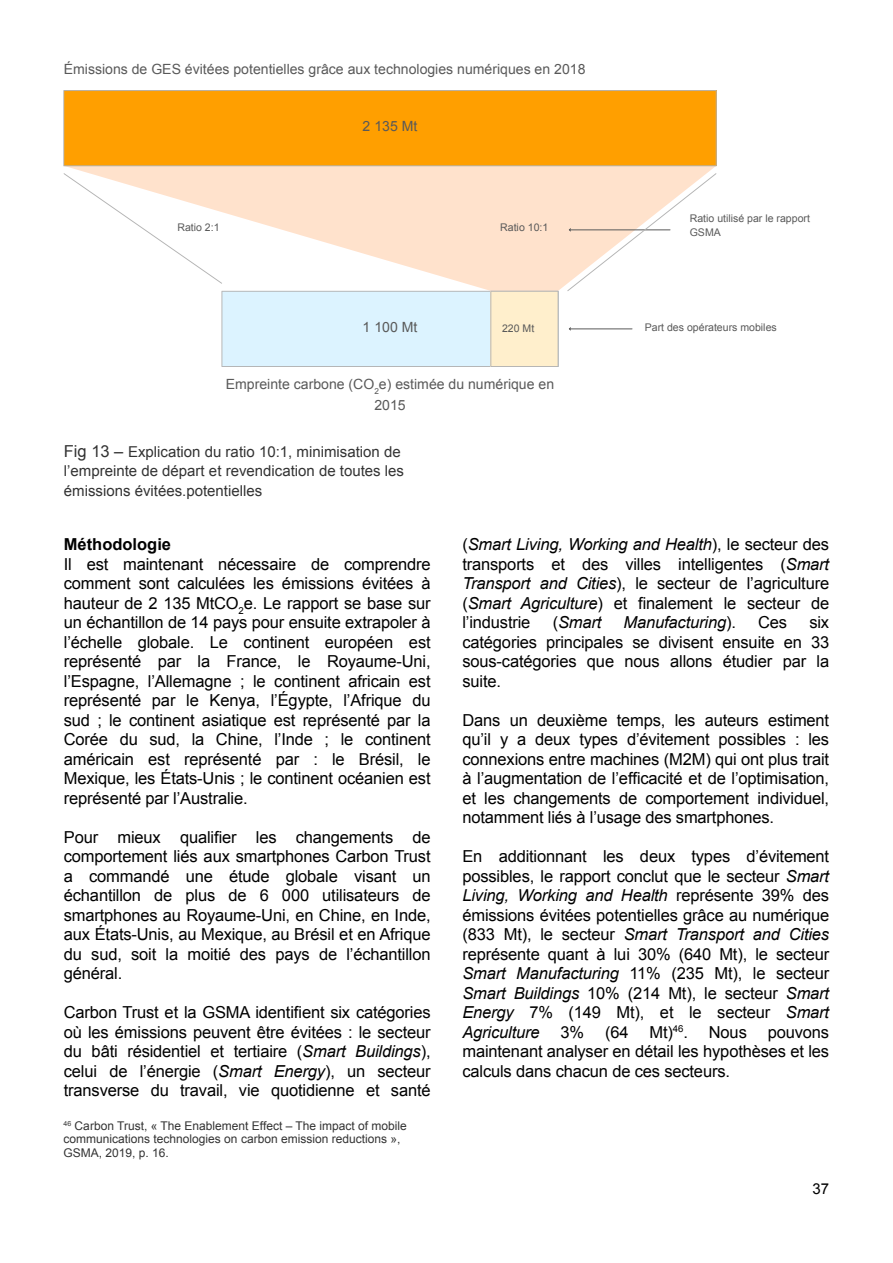
<style>
.page{position:relative;width:893px;height:1263px;background:#fff}
.page>*{position:absolute;margin:0;border:0;box-sizing:border-box;transform-origin:0 0}
.t1{font:16.5px/19.5px "Arial";letter-spacing:-.01em;color:#000;text-align:justify}
.t2{font:italic 16.5px "Arial";letter-spacing:-.01em;color:#000}
.t3{font:700 16.5px "Arial";color:#000}
.t4{font:15px/19.5px "Arial";color:#333}
.t5{font:15px "Arial";color:#000}
.t6{font:14.1px/21.1px "Arial";color:#595959;text-align:center}
.t7{font:12px/13.5px "Arial";color:#333}
.t8{font:10.5px/14.1px "Arial";color:#595959}
.s1{font-size:16.5px}
.s2{font-style:italic}
.s3{font-style:normal}
</style>
<div class="page">
<svg style="left:64px;top:166px;width:652px;height:125px;fill:#ffe2cc"></svg>
<hr style="left:569px;top:328px;width:63px;height:1px;background:#595959">
<svg style="left:64px;top:173px;width:158px;height:111px"></svg>
<svg style="left:567px;top:173px;width:149px;height:118px"></svg>
<div style="left:63px;top:90px;width:654px;height:76px;background:#ff9f00"></div>
<svg style="left:221px;top:291px;width:337px;height:76px;background:#e1f0f2"></svg>
<p class="t6" style="left:64px;top:60px;width:523px">Émissions de GES évitées potentielles grâce aux technologies numériques en 2018</p>
<p class="t8" style="left:177px;top:221px;width:44px">Ratio 2:1</p>
<p class="t6" style="left:363px;top:117px;width:56px">2 135 Mt</p>
<p class="t8" style="left:500px;top:221px;width:50px">Ratio 10:1</p>
<p class="t8" style="left:690px;top:213px;width:122px">Ratio utilisé par le rapport<br>GSMA</p>
<p class="t6" style="left:363px;top:318px;width:56px">1 100 Mt</p>
<p class="t8" style="left:502px;top:322px;width:34px">220 Mt</p>
<p class="t6" style="left:226px;top:375px;width:330px">Empreinte carbone (CO<sub>2</sub>e) estimée du numérique en<br>2015</p>
<p class="t8" style="left:645px;top:321px;width:133px">Part des opérateurs mobiles</p>
<p class="t4" style="left:64px;top:443px;width:342px"><span class="s1">Fig 13 –</span> Explication du ratio 10:1, minimisation de l’empreinte de départ et revendication de toutes les émissions évitées.potentielles</p>
<p class="t3" style="left:64px;top:538px;width:109px">Méthodologie</p>
<p class="t1" style="left:64px;top:556px;width:368px">Il est maintenant nécessaire de comprendre comment sont calculées les émissions évitées à hauteur de 2 135 MtCO<sub>2</sub>e. Le rapport se base sur un échantillon de 14 pays pour ensuite extrapoler à l’échelle globale. Le continent européen est représenté par la France, le Royaume-Uni, l’Espagne, l’Allemagne ; le continent africain est représenté par le Kenya, l’Égypte, l’Afrique du sud ; le continent asiatique est représenté par la Corée du sud, la Chine, l’Inde ; le continent américain est représenté par : le Brésil, le Mexique, les États-Unis ; le continent océanien est représenté par l’Australie.</p>
<p class="t1" style="left:64px;top:829px;width:368px">Pour mieux qualifier les changements de comportement liés aux smartphones Carbon Trust a commandé une étude globale visant un échantillon de plus de 6 000 utilisateurs de smartphones au Royaume-Uni, en Chine, en Inde, aux États-Unis, au Mexique, au Brésil et en Afrique du sud, soit la moitié des pays de l’échantillon général.</p>
<p class="t1" style="left:64px;top:1004px;width:368px">Carbon Trust et la GSMA identifient six catégories où les émissions peuvent être évitées : le secteur du bâti résidentiel et tertiaire (<span class="s2">Smart Buildings</span>), celui de l’énergie (<span class="s2">Smart Energy</span>), un secteur transverse du travail, vie quotidienne et santé</p>
<p class="t7" style="left:64px;top:1120px;width:345px"><sup>46</sup> Carbon Trust, « The Enablement Effect – The impact of mobile communications technologies on carbon emission reductions »,<br>GSMA, 2019, p. 16.</p>
<p class="t1" style="left:462px;top:536px;width:368px">(<span class="s2">Smart Living, Working and Health</span>), le secteur des transports et des villes intelligentes (<span class="s2">Smart Transport and Cities</span>), le secteur de l’agriculture (<span class="s2">Smart Agriculture</span>) et finalement le secteur de l’industrie</p>
<p class="t2" style="left:553px;top:616px;width:50px"><span class="s3">(</span>Smart</p>
<p class="t2" style="left:624px;top:616px;width:114px">Manufacturing<span class="s3">).</span></p>
<p class="t1" style="left:758px;top:614px;width:31px">Ces</p>
<p class="t1" style="left:462px;top:614px;width:368px;text-indent:347px">six catégories principales se divisent ensuite en 33 sous-catégories que nous allons étudier par la suite.</p>
<p class="t1" style="left:462px;top:712px;width:368px">Dans un deuxième temps, les auteurs estiment qu’il y a deux types d’évitement possibles : les connexions entre machines (M2M) qui ont plus trait à l’augmentation de l’efficacité et de l’optimisation, et les changements de comportement individuel, notamment liés à l’usage des smartphones.</p>
<p class="t1" style="left:462px;top:848px;width:368px">En additionnant les deux types d’évitement possibles, le rapport conclut que le secteur <span class="s2">Smart Living, Working and Health</span> représente 39% des émissions évitées potentielles grâce au numérique (833 Mt), le secteur <span class="s2">Smart Transport and Cities </span>représente quant à lui 30% (640 Mt), le secteur <span class="s2">Smart Manufacturing</span> 11% (235 Mt), le secteur <span class="s2">Smart Buildings</span> 10% (214 Mt), le secteur <span class="s2">Smart Energy</span> 7% (149 Mt), et le secteur <span class="s2">Smart Agriculture</span></p>
<p class="t1" style="left:561px;top:1024px;width:25px">3%</p>
<p class="t1" style="left:605px;top:1024px;width:25px">(64</p>
<p class="t1" style="left:650px;top:1024px;width:40px">Mt)<sup>46</sup>.</p>
<p class="t1" style="left:709px;top:1024px;width:40px">Nous</p>
<p class="t1" style="left:462px;top:1024px;width:368px;text-indent:305px">pouvons maintenant analyser en détail les hypothèses et les calculs dans chacun de ces secteurs.</p>
<p class="t5" style="left:812px;top:1183px;width:18px">37</p>
</div>
